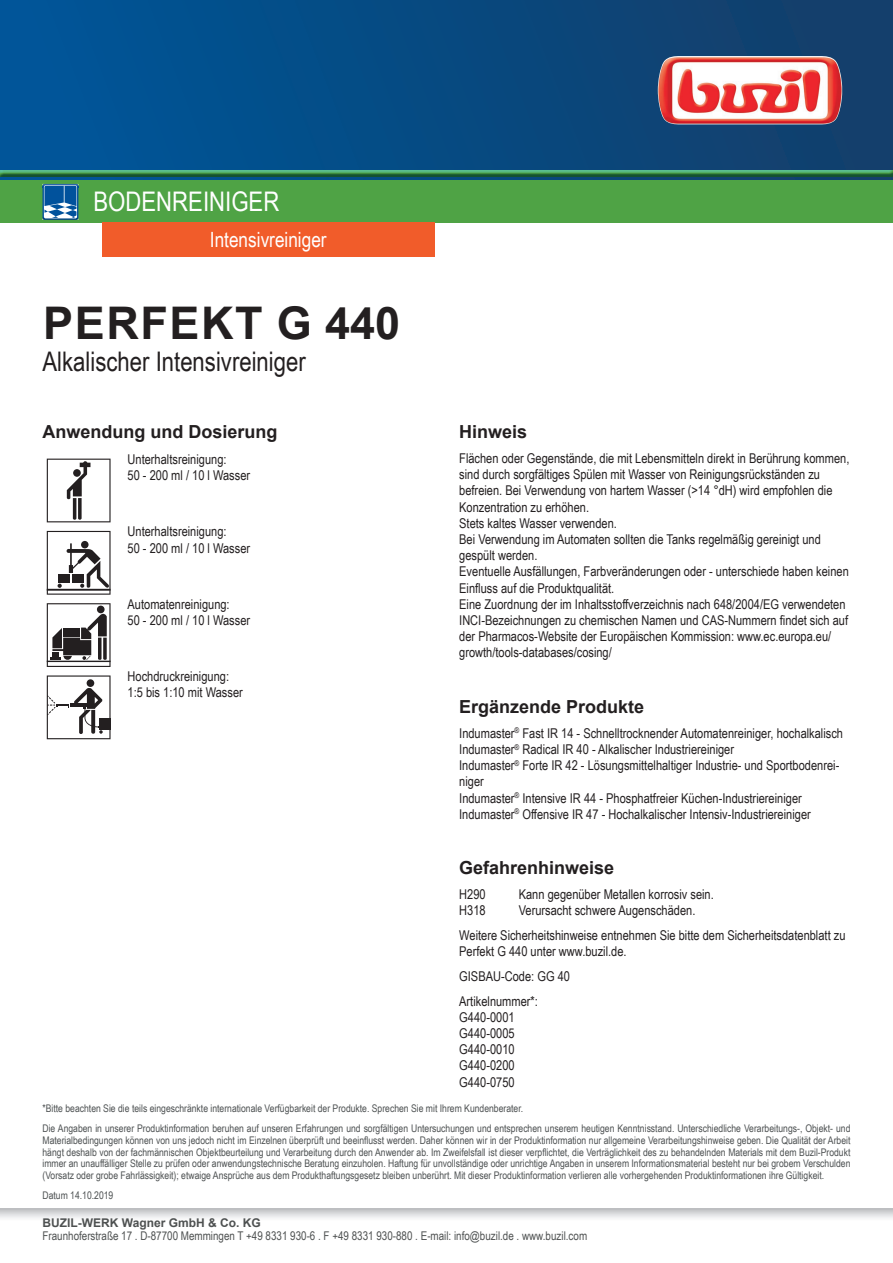
<style>
.page{position:relative;width:893px;height:1263px;background:#fff}
.page>*{position:absolute;margin:0;border:0;box-sizing:border-box;transform-origin:0 0}
.t1{font:700 45px "Arial";letter-spacing:.035em;color:#231f20}
.t2{font:27px "Arial Narrow";color:#231f20}
.t3{font:27px "Arial Narrow";color:#fff}
.t4{font:21px "Arial Narrow";color:#fff}
.t5{font:700 18px "Arial";color:#231f20}
.t6{font:13.5px/16.2px "Arial Narrow";color:#231f20}
.t7{font:12px "Arial Narrow";color:#4e5151}
.t8{font:700 12px "Arial";color:#4e5151}
.t9{font:10.5px/11.7px "Arial Narrow";color:#4d5152}
</style>
<div class="page">
<svg style="left:0;top:1209px;width:893px;height:9px;background:#d9dadc"></svg>
<svg style="left:47px;top:459px;width:64px;height:63px"></svg>
<svg style="left:47px;top:531px;width:64px;height:64px"></svg>
<svg style="left:47px;top:603px;width:64px;height:64px"></svg>
<svg style="left:47px;top:675px;width:64px;height:64px"></svg>
<div style="left:0;top:0;width:893px;height:180px;background:linear-gradient(to right,#00569a,#143e69)"></div>
<img style="left:658px;top:56px;width:184px;height:68px">
<hr style="left:0;top:0;width:1px;height:180px;background:#015599">
<div style="left:0;top:169px;width:893px;height:8px;background:#015599;opacity:.75"></div>
<div style="left:0;top:180px;width:893px;height:43px;background:#4fa345"></div>
<img style="left:43px;top:184px;width:35px;height:36px">
<svg style="left:44px;top:185px;width:35px;height:33px"></svg>
<div style="left:102px;top:223px;width:333px;height:34px;background:#f15c2a"></div>
<h2 class="t3" style="left:94px;top:182px;width:187px">BODENREINIGER</h2>
<h3 class="t4" style="left:210px;top:225px;width:118px">Intensivreiniger</h3>
<h1 class="t1" style="left:43px;top:291px;width:358px">PERFEKT G 440</h1>
<h2 class="t2" style="left:43px;top:342px;width:265px">Alkalischer Intensivreiniger</h2>
<h3 class="t5" style="left:43px;top:419px;width:237px">Anwendung und Dosierung</h3>
<p class="t6" style="left:128px;top:451px;width:124px">Unterhaltsreinigung:<br>50 - 200 ml / 10 l Wasser</p>
<p class="t6" style="left:128px;top:523px;width:124px">Unterhaltsreinigung:<br>50 - 200 ml / 10 l Wasser</p>
<p class="t6" style="left:128px;top:595px;width:124px">Automatenreinigung:<br>50 - 200 ml / 10 l Wasser</p>
<p class="t6" style="left:128px;top:668px;width:117px">Hochdruckreinigung:<br>1:5 bis 1:10 mit Wasser</p>
<h3 class="t5" style="left:459px;top:419px;width:70px">Hinweis</h3>
<p class="t6" style="left:459px;top:450px;width:392px">Flächen oder Gegenstände, die mit Lebensmitteln direkt in Berührung kommen, sind durch sorgfältiges Spülen mit Wasser von Reinigungsrückständen zu befreien. Bei Verwendung von hartem Wasser (&gt;14 °dH) wird empfohlen die Konzentration zu erhöhen.<br>Stets kaltes Wasser verwenden.<br>Bei Verwendung im Automaten sollten die Tanks regelmäßig gereinigt und gespült werden.<br>Eventuelle Ausfällungen, Farbveränderungen oder - unterschiede haben keinen Einfluss auf die Produktqualität.<br>Eine Zuordnung der im Inhaltsstoffverzeichnis nach 648/2004/EG verwendeten INCI-Bezeichnungen zu chemischen Namen und CAS-Nummern findet sich auf der Pharmacos-Website der Europäischen Kommission: www.ec.europa.eu/ growth/tools-databases/cosing/</p>
<h3 class="t5" style="left:459px;top:694px;width:187px">Ergänzende Produkte</h3>
<p class="t6" style="left:459px;top:724px;width:385px">Indumaster<sup>®</sup> Fast IR 14 - Schnelltrocknender Automatenreiniger, hochalkalisch Indumaster<sup>®</sup> Radical IR 40 - Alkalischer Industriereiniger<br>Indumaster<sup>®</sup> Forte IR 42 - Lösungsmittelhaltiger Industrie- und Sportbodenrei&shy;niger<br>Indumaster<sup>®</sup> Intensive IR 44 - Phosphatfreier Küchen-Industriereiniger Indumaster<sup>®</sup> Offensive IR 47 - Hochalkalischer Intensiv-Industriereiniger</p>
<h3 class="t5" style="left:459px;top:855px;width:157px">Gefahrenhinweise</h3>
<p class="t6" style="left:459px;top:886px;width:28px">H290</p>
<p class="t6" style="left:519px;top:886px;width:197px">Kann gegenüber Metallen korrosiv sein.</p>
<p class="t6" style="left:459px;top:902px;width:28px">H318</p>
<p class="t6" style="left:459px;top:898px;width:388px;line-height:24.8px;text-indent:60px">Verursacht schwere Augenschäden.<br>Weitere Sicherheitshinweise entnehmen Sie bitte dem Sicherheitsdatenblatt zu</p>
<p class="t6" style="left:459px;top:939px;width:169px;line-height:24.8px">Perfekt G 440 unter www.buzil.de.<br>GISBAU-Code: GG 40<br>Artikelnummer*:</p>
<p class="t6" style="left:459px;top:1008px;width:57px;text-align:justify">G440-0001<br>G440-0005<br>G440-0010<br>G440-0200<br>G440-0750</p>
<p class="t9" style="left:43px;top:1098px;width:809px;line-height:20.2px">*Bitte beachten Sie die teils eingeschränkte internationale Verfügbarkeit der Produkte. Sprechen Sie mit Ihrem Kundenberater.<br>Die Angaben in unserer Produktinformation beruhen auf unseren Erfahrungen und sorgfältigen Untersuchungen und entsprechen unserem heutigen Kenntnisstand. Unterschiedliche Verarbeitungs-, Objekt- und</p>
<p class="t9" style="left:43px;top:1134px;width:809px;text-align:justify">Materialbedingungen können von uns jedoch nicht im Einzelnen überprüft und beeinflusst werden. Daher können wir in der Produktinformation nur allgemeine Verarbeitungshinweise geben. Die Qualität der Arbeit hängt deshalb von der fachmännischen Objektbeurteilung und Verarbeitung durch den Anwender ab. Im Zweifelsfall ist dieser verpflichtet, die Verträglichkeit des zu behandelnden Materials mit dem Buzil-Produkt immer an unauffälliger Stelle zu prüfen oder anwendungstechnische Beratung einzuholen. Haftung für unvollständige oder unrichtige Angaben in unserem Informationsmaterial besteht nur bei grobem Verschulden (Vorsatz oder grobe Fahrlässigkeit); etwaige Ansprüche aus dem Produkthaftungsgesetz bleiben unberührt. Mit dieser Produktinformation verlieren alle vorhergehenden Produktinformationen ihre Gültigkeit.</p>
<p class="t9" style="left:43px;top:1189px;width:72px">Datum 14.10.2019</p>
<p class="t8" style="left:43px;top:1214px;width:220px">BUZIL-WERK Wagner GmbH &amp; Co. KG</p>
<p class="t7" style="left:43px;top:1227px;width:546px">Fraunhoferstraße 17 . D-87700 Memmingen T +49 8331 930-6 . F +49 8331 930-880 . E-mail: info@buzil.de . www.buzil.com</p>
</div>
